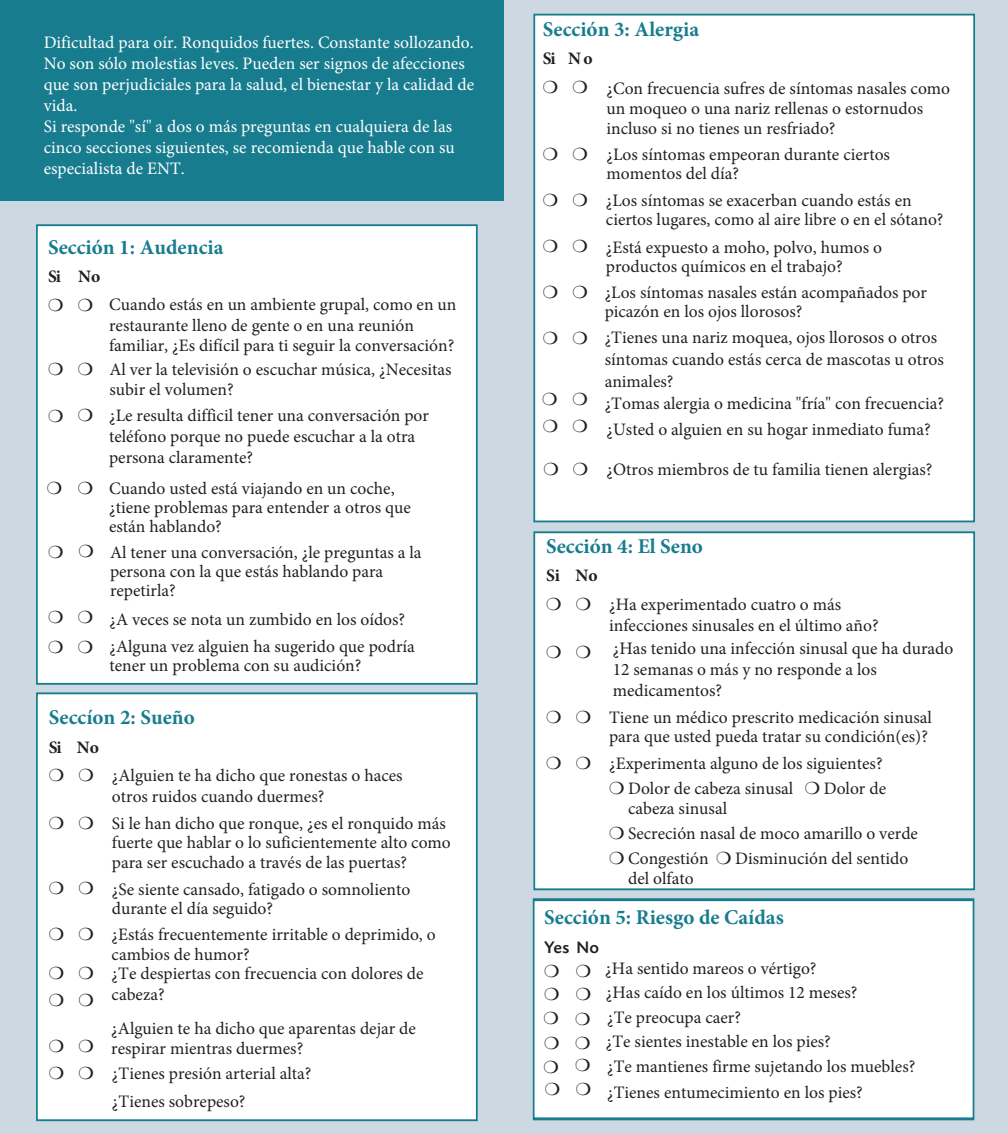
<style>
.page{position:relative;width:1008px;height:1134px;background:#cdd9e2}
.page>*{position:absolute;margin:0;border:0;box-sizing:border-box;transform-origin:0 0}
.t1{font:700 21px "Minion Pro";color:#187c8f}
.t2{font:17.5px/19.2px "Minion Pro";color:#231f20}
.t3{font:17.5px/21px "Minion Pro";color:#fff}
.t4{font:17.5px/21px "Minion Pro";color:#221e1f}
.t5{font:500 17.5px "Today BEF";color:#231f20}
.t6{font:17.5px/23.8px "Zapf Dingbats ITC";color:#231f20}
.s1{font-weight:700}
</style>
<div class="page">
<div style="left:36px;top:224px;width:442px;height:461px;background:#fff;border:2px solid #187c8f"></div>
<div style="left:533px;top:14px;width:442px;height:508px;background:#fff;border:2px solid #187c8f"></div>
<div style="left:36px;top:692px;width:442px;height:429px;background:#fff;border:2px solid #187c8f"></div>
<div style="left:533px;top:531px;width:442px;height:359px;background:#fff;border:2px solid #187c8f"></div>
<div style="left:533px;top:899px;width:442px;height:221px;background:#fff;border:2px solid #187c8f"></div>
<div style="left:0;top:0;width:504px;height:200px;background:#187c8f"></div>
<p class="t3" style="left:44px;top:32px;width:432px">Dificultad para oír. Ronquidos fuertes. Constante sollozando.<br>No son sólo molestias leves. Pueden ser signos de afecciones que son perjudiciales para la salud, el bienestar y la calidad de vida.<br>Si responde "sí" a dos o más preguntas en cualquiera de las cinco secciones siguientes, se recomienda que hable con su especialista de ENT.</p>
<p class="t1" style="left:48px;top:232px;width:177px">Sección 1: Audencia</p>
<p class="t2" style="left:48px;top:262px;width:410px;line-height:28.3px"><span class="s1">Si No<br></span>❍ ❍ Cuando estás en un ambiente grupal, como en un</p>
<p class="t2" style="left:109px;top:315px;width:347px;line-height:20.1px">restaurante lleno de gente o en una reunión familiar, ¿Es difícil para ti seguir la conversación?</p>
<p class="t2" style="left:109px;top:360px;width:344px;text-indent:-61px">❍ ❍ Al ver la televisión o escuchar música, ¿Necesitas subir el volumen?</p>
<p class="t4" style="left:109px;top:405px;width:321px">¿Le resulta difficil tener una conversación por teléfono porque no puede escuchar a la otra persona claramente?</p>
<p class="t2" style="left:109px;top:479px;width:303px;text-indent:-62px">❍ ❍ Cuando usted está viajando en un coche, ¿tiene problemas para entender a otros que están hablando?</p>
<p class="t2" style="left:110px;top:542px;width:313px;text-indent:-62px">❍ ❍ Al tener una conversación, ¿le preguntas a la persona con la que estás hablando para repetirla?</p>
<p class="t2" style="left:48px;top:606px;width:368px;line-height:26.9px">❍ ❍ ¿A veces se nota un zumbido en los oídos? ❍ ❍ ¿Alguna vez alguien ha sugerido que podría</p>
<p class="t2" style="left:109px;top:656px;width:254px">tener un problema con su audición?</p>
<p class="t1" style="left:49px;top:703px;width:147px">Seccíon 2: Sueño</p>
<p class="t2" style="left:49px;top:733px;width:355px;line-height:28.7px"><span class="s1">Si No<br></span>❍ ❍ ¿Alguien te ha dicho que ronestas o haces</p>
<p class="t2" style="left:49px;top:783px;width:399px;line-height:26.8px;text-indent:63px">otros ruidos cuando duermes?<br>❍ ❍ Si le han dicho que ronque, ¿es el ronquido más</p>
<p class="t2" style="left:112px;top:833px;width:340px">fuerte que hablar o lo suficientemente alto como para ser escuchado a través de las puertas?</p>
<p class="t2" style="left:112px;top:879px;width:300px;text-indent:-63px">❍ ❍ ¿Se siente cansado, fatigado o somnoliento durante el día seguido?</p>
<p class="t2" style="left:49px;top:925px;width:388px">❍ ❍ ¿Estás frecuentemente irritable o deprimido, o</p>
<p class="t2" style="left:112px;top:945px;width:139px">cambios de humor?</p>
<p class="t2" style="left:49px;top:964px;width:376px">❍ ❍ ¿Te despiertas con frecuencia con dolores de</p>
<p class="t2" style="left:49px;top:985px;width:117px">❍ ❍ cabeza?</p>
<p class="t2" style="left:49px;top:1019px;width:369px;text-indent:62px">¿Alguien te ha dicho que aparentas dejar de ❍ ❍ respirar mientras duermes?</p>
<p class="t2" style="left:49px;top:1060px;width:264px;line-height:27.5px;text-align:center">❍ ❍ ¿Tienes presión arterial alta? ¿Tienes sobrepeso?</p>
<p class="t1" style="left:543px;top:14px;width:158px">Sección 3: Alergia</p>
<p class="t2" style="left:543px;top:44px;width:409px;line-height:29.9px"><span class="s1">Si No<br></span>❍ ❍ ¿Con frecuencia sufres de síntomas nasales como</p>
<p class="t2" style="left:606px;top:99px;width:318px;line-height:20.1px">un moqueo o una nariz rellenas o estornudos incluso si no tienes un resfriado?</p>
<p class="t2" style="left:607px;top:145px;width:285px;text-indent:-64px">❍ ❍ ¿Los síntomas empeoran durante ciertos momentos del día?</p>
<p class="t2" style="left:606px;top:191px;width:339px;text-indent:-63px">❍ ❍ ¿Los síntomas se exacerban cuando estás en ciertos lugares, como al aire libre o en el sótano?</p>
<p class="t2" style="left:606px;top:238px;width:278px;text-indent:-63px">❍ ❍ ¿Está expuesto a moho, polvo, humos o productos químicos en el trabajo?</p>
<p class="t2" style="left:605px;top:283px;width:324px;text-indent:-62px">❍ ❍ ¿Los síntomas nasales están acompañados por picazón en los ojos llorosos?</p>
<p class="t2" style="left:605px;top:327px;width:341px;line-height:21.9px">¿Tienes una nariz moquea, ojos llorosos o otros síntomas cuando estás cerca de mascotas u otros animales?</p>
<p class="t2" style="left:605px;top:393px;width:341px">¿Tomas alergia o medicina "fría" con frecuencia?</p>
<p class="t4" style="left:606px;top:419px;width:326px">¿Usted o alguien en su hogar inmediato fuma?</p>
<p class="t2" style="left:573px;top:460px;width:361px">❍ ¿Otros miembros de tu familia tienen alergias?</p>
<p class="t1" style="left:546px;top:531px;width:158px">Sección 4: El Seno</p>
<p class="t2" style="left:546px;top:561px;width:297px;line-height:28.7px"><span class="s1">Si No<br></span>❍ ❍ ¿Ha experimentado cuatro o más</p>
<p class="t2" style="left:609px;top:616px;width:271px">infecciones sinusales en el último año?</p>
<p class="t4" style="left:613px;top:638px;width:342px">¿Has tenido una infección sinusal que ha durado<br>12 semanas o más y no responde a los medicamentos?</p>
<p class="t2" style="left:546px;top:708px;width:387px;text-align:right">❍ ❍ Tiene un médico prescrito medicación sinusal para que usted pueda tratar su condición(es)?</p>
<p class="t2" style="left:546px;top:751px;width:342px;line-height:24.8px;text-align:right">❍ ❍ ¿Experimenta alguno de los siguientes? ❍ Dolor de cabeza sinusal ❍ Dolor de</p>
<p class="t2" style="left:609px;top:797px;width:310px;line-height:24.5px;text-indent:19px">cabeza sinusal<br>❍ Secreción nasal de moco amarillo o verde ❍ Congestión ❍ Disminución del sentido</p>
<p class="t2" style="left:628px;top:869px;width:67px">del olfato</p>
<p class="t1" style="left:544px;top:903px;width:241px">Sección 5: Riesgo de Caídas</p>
<p class="t5" style="left:544px;top:938px;width:56px">Yes No</p>
<p class="t2" style="left:605px;top:958px;width:213px">¿Ha sentido mareos o vértigo?</p>
<p class="t2" style="left:606px;top:983px;width:253px">¿Has caído en los últimos 12 meses?</p>
<p class="t6" style="left:544px;top:1007px;width:48px">❍ ❍ ❍</p>
<p class="t2" style="left:606px;top:1005px;width:311px;line-height:24.7px">¿Te preocupa caer?<br>¿Te sientes inestable en los pies?<br>¿Te mantienes firme sujetando los muebles?</p>
<p class="t2" style="left:545px;top:1083px;width:320px">❍ ❍ ¿Tienes entumecimiento en los pies?</p>
</div>
